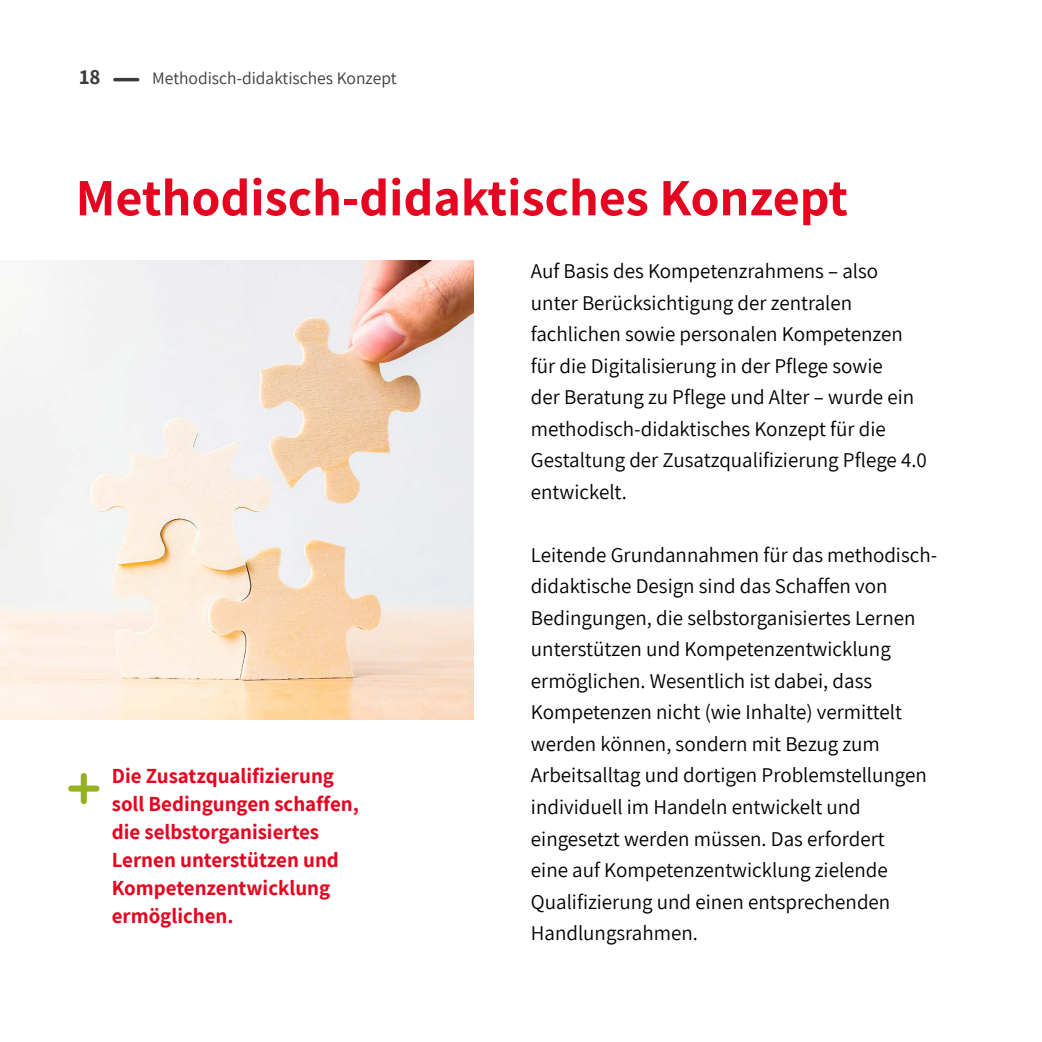
<style>
.page{position:relative;width:1042px;height:1042px;background:#fff}
.page>*{position:absolute;margin:0;border:0;box-sizing:border-box;transform-origin:0 0}
.t1{font:700 52.5px "Assistant";color:#e40521}
.P3{font:21px/31.5px "Assistant";color:#000}
.Marginaltext{font:700 21px/28px "Assistant";color:#e40521}
.t2{font:700 21px "Assistant";color:#3c3c3b}
.t3{font:17.5px "Assistant";color:#3c3c3b}
</style>
<div class="page">
<hr style="left:115px;top:78px;width:23px;height:3px;background:#3c3c3b">
<img style="left:0;top:260px;width:474px;height:459px">
<div style="left:81px;top:773px;width:6px;height:31px;background:#96b222;border-radius:3px"></div>
<div style="left:68px;top:785px;width:31px;height:6px;background:#96b222;border-radius:3px"></div>
<p class="t2" style="left:79px;top:63px;width:23px">18</p>
<p class="t3" style="left:152px;top:67px;width:246px">Methodisch-didaktisches Konzept</p>
<h2 class="t1" style="left:76px;top:162px;width:774px">Methodisch-didaktisches Konzept</h2>
<p class="Marginaltext" style="left:112px;top:761px;width:249px">Die Zusatzqualifizierung soll Bedingungen schaffen, die selbstorganisiertes<br>Lernen unterstützen und<br>Kompetenzentwicklung ermöglichen.</p>
<p class="P3" style="left:531px;top:255px;width:397px">Auf Basis des Kompetenzrahmens – also unter Berücksichtigung der zentralen fachlichen sowie personalen Kompetenzen für die Digitalisierung in der Pflege sowie<br>der Beratung zu Pflege und Alter – wurde ein methodisch-didaktisches Konzept für die Gestaltung der Zusatzqualifizierung Pflege 4.0 entwickelt.</p>
<p class="P3" style="left:531px;top:538px;width:408px">Leitende Grundannahmen für das methodisch&shy;didaktische Design sind das Schaffen von Bedingungen, die selbstorganisiertes Lernen unterstützen und Kompetenzentwicklung ermöglichen. Wesentlich ist dabei, dass Kompetenzen nicht (wie Inhalte) vermittelt werden können, sondern mit Bezug zum Arbeitsalltag und dortigen Problemstellungen individuell im Handeln entwickelt und eingesetzt werden müssen. Das erfordert<br>eine auf Kompetenzentwicklung zielende Qualifizierung und einen entsprechenden Handlungsrahmen.</p>
</div>
